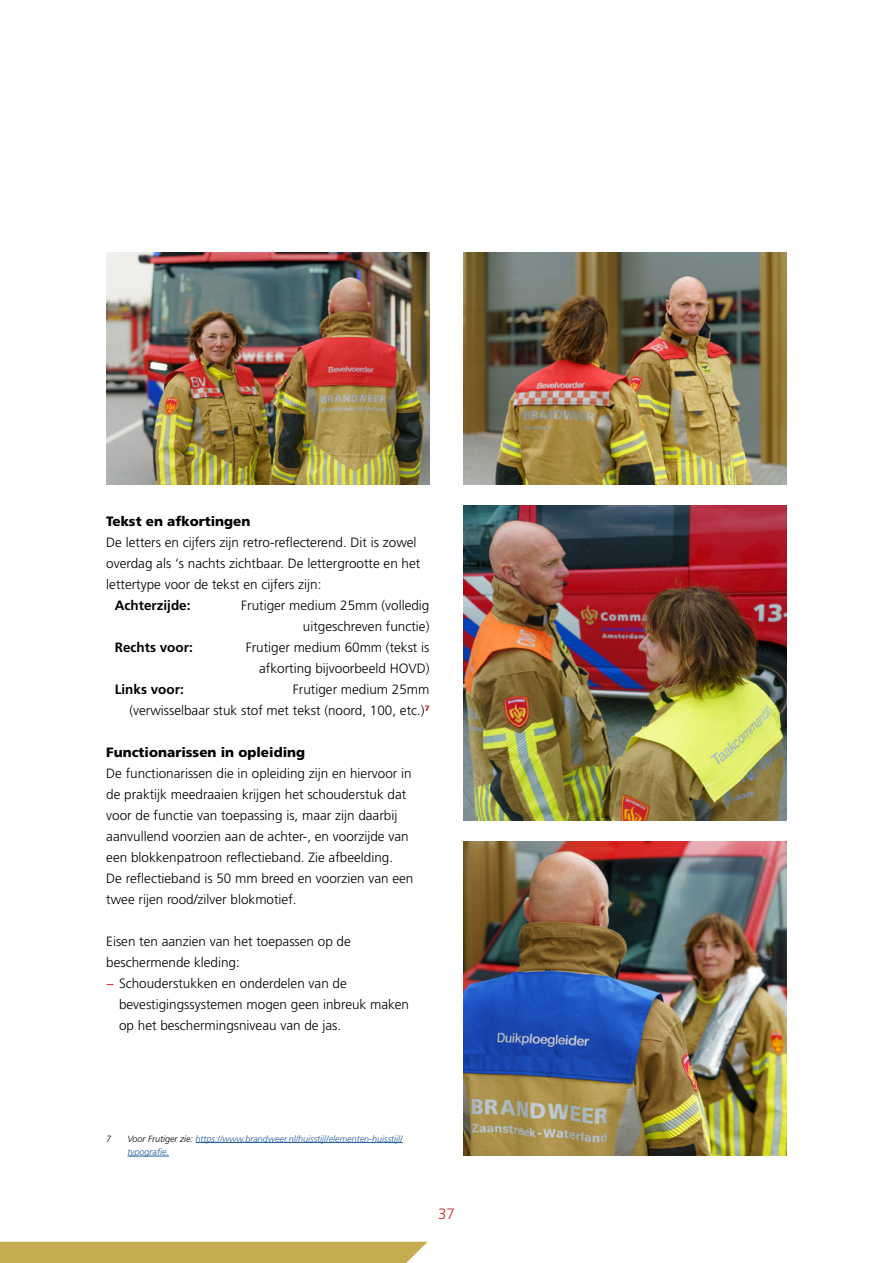
<style>
.page{position:relative;width:893px;height:1263px;background:#fff}
.page>*{position:absolute;margin:0;border:0;box-sizing:border-box;transform-origin:0 0}
.t1{font:300 15px "Frutiger LT Std";color:#cf2027}
.t2{font:300 13.5px/21px "Frutiger LT Std";color:#000;text-align:right}
.t3{font:900 13.5px "Frutiger LT Std";color:#000}
.t4{font:700 13.5px "Frutiger LT Std";color:#000}
.t5{font:italic 300 9px/13.5px "Frutiger LT Std";color:#215e9e}
.t6{font:italic 300 9px "Frutiger LT Std";color:#000}
.s1{color:#cf2027}
.s2{color:#000}
</style>
<div class="page">
<div style="left:0;top:1242px;width:428px;height:21px;background:#c6ac51"></div>
<hr style="left:196px;top:1142px;width:207px;height:1px;background:#215e9e">
<hr style="left:128px;top:1156px;width:41px;height:1px;background:#215e9e">
<img style="left:106px;top:252px;width:323px;height:232px">
<img style="left:463px;top:252px;width:324px;height:232px">
<img style="left:463px;top:505px;width:324px;height:315px">
<img style="left:463px;top:841px;width:324px;height:314px">
<p class="t3" style="left:106px;top:516px;width:146px">Tekst en afkortingen</p>
<p class="t2" style="left:106px;top:533px;width:316px;text-align:left">De letters en cijfers zijn retro-reflecterend. Dit is zowel overdag als ‘s nachts zichtbaar. De lettergrootte en het lettertype voor de tekst en cijfers zijn:</p>
<p class="t4" style="left:115px;top:600px;width:77px">Achterzijde:</p>
<p class="t2" style="left:241px;top:596px;width:190px">Frutiger medium 25mm (volledig uitgeschreven functie)</p>
<p class="t4" style="left:115px;top:642px;width:80px">Rechts voor:</p>
<p class="t2" style="left:246px;top:638px;width:185px">Frutiger medium 60mm (tekst is afkorting bijvoorbeeld HOVD)</p>
<p class="t4" style="left:115px;top:684px;width:71px">Links voor:</p>
<p class="t2" style="left:129px;top:680px;width:302px">Frutiger medium 25mm<br>(verwisselbaar stuk stof met tekst (noord, 100, etc.)<sup>7</sup></p>
<p class="t3" style="left:106px;top:747px;width:200px">Functionarissen in opleiding</p>
<p class="t2" style="left:106px;top:764px;width:309px;text-align:left">De functionarissen die in opleiding zijn en hiervoor in de praktijk meedraaien krijgen het schouderstuk dat voor de functie van toepassing is, maar zijn daarbij aanvullend voorzien aan de achter-, en voorzijde van een blokkenpatroon reflectieband. Zie afbeelding.<br>De reflectieband is 50 mm breed en voorzien van een twee rijen rood/zilver blokmotief.</p>
<p class="t2" style="left:106px;top:932px;width:246px">Eisen ten aanzien van het toepassen op de</p>
<p class="t2" style="left:106px;top:953px;width:135px">beschermende kleding:</p>
<p class="t2" style="left:106px;top:974px;width:242px"><span class="s1">−</span> Schouderstukken en onderdelen van de</p>
<p class="t2" style="left:119px;top:995px;width:292px">bevestigingssystemen mogen geen inbreuk maken</p>
<p class="t2" style="left:119px;top:1016px;width:224px">op het beschermingsniveau van de jas.</p>
<p class="t6" style="left:106px;top:1135px;width:7px">7</p>
<p class="t5" style="left:128px;top:1132px;width:277px"><span class="s2">Voor Frutiger zie:</span> https://www.brandweer.nl/huisstijl/elementen-huisstijl/ typografie.</p>
<p class="t1" style="left:438px;top:1208px;width:18px">37</p>
</div>
